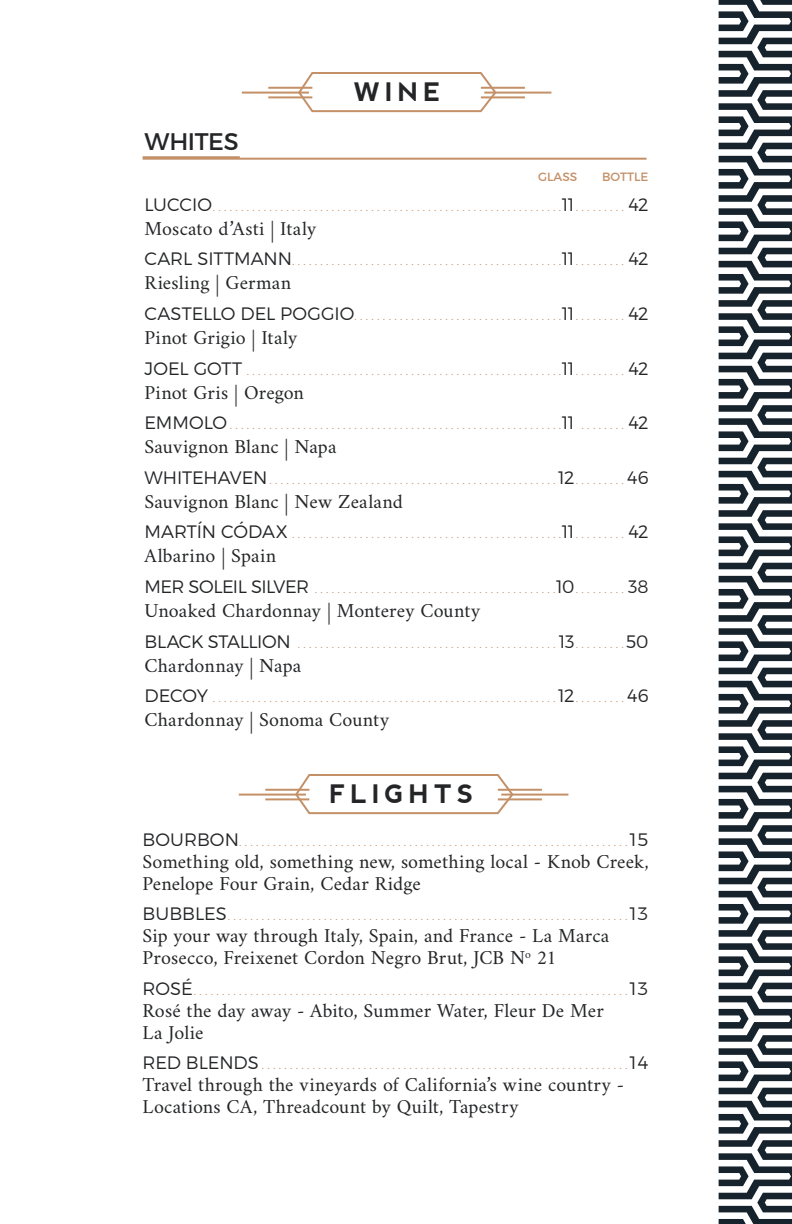
<style>
.page{position:relative;width:792px;height:1224px;background:#fff}
.page>*{position:absolute;margin:0;border:0;box-sizing:border-box;transform-origin:0 0}
.t1{font:700 25.4px "nevis";letter-spacing:.2em;color:#242527}
.t2{font:24px "Montserrat";letter-spacing:-.015em;color:#242527}
.t3{font:20px/22px "Amiri";letter-spacing:.005em;color:#242527}
.t4{font:300 12px "Montserrat";color:#c49068}
.t5{font:12px "Montserrat";color:#c49068}
.s1{font-size:18px;color:#242527}
</style>
<div class="page">
<hr style="left:143px;top:158px;width:504px;height:2px;background:#c49068">
<hr style="left:143px;top:156px;width:97px;height:2px;background:#c49068">
<svg style="left:297px;top:72px;width:201px;height:41px"></svg>
<hr style="left:242px;top:92px;width:67px;height:2px;background:#c49068">
<hr style="left:268px;top:87px;width:44px;height:2px;background:#c49068">
<hr style="left:268px;top:96px;width:44px;height:2px;background:#c49068">
<hr style="left:484px;top:92px;width:67px;height:2px;background:#c49068">
<hr style="left:481px;top:87px;width:44px;height:2px;background:#c49068">
<hr style="left:481px;top:96px;width:44px;height:2px;background:#c49068">
<svg style="left:719px;top:0;width:73px;height:1224px"></svg>
<svg style="left:294px;top:774px;width:221px;height:41px"></svg>
<hr style="left:239px;top:794px;width:67px;height:2px;background:#c49068">
<hr style="left:265px;top:789px;width:44px;height:2px;background:#c49068">
<hr style="left:265px;top:798px;width:44px;height:2px;background:#c49068">
<hr style="left:501px;top:794px;width:67px;height:2px;background:#c49068">
<hr style="left:498px;top:789px;width:44px;height:2px;background:#c49068">
<hr style="left:498px;top:798px;width:44px;height:2px;background:#c49068">
<h2 class="t2" style="left:145px;top:126px;width:96px">WHITES</h2>
<h1 class="t1" style="left:354px;top:78px;width:89px">WINE</h1>
<p class="t5" style="left:538px;top:170px;width:41px">GLASS</p>
<p class="t5" style="left:602px;top:170px;width:48px">BOTTLE</p>
<p class="t4" style="left:145px;top:199px;width:506px"><span class="s1">LUCCIO</span> . . . . . . . . . . . . . . . . . . . . . . . . . . . . . . . . . . . . . . . . . . . . . . . . . . . . . . . . . . . . . <span class="s1">11</span> . . . . . . . . . <span class="s1">42</span></p>
<h3 class="t3" style="left:145px;top:217px;width:173px">Moscato d’Asti | Italy</h3>
<p class="t4" style="left:145px;top:254px;width:506px"><span class="s1">CARL SITTMANN</span> . . . . . . . . . . . . . . . . . . . . . . . . . . . . . . . . . . . . . . . . . . . . . . . <span class="s1">11</span> . . . . . . . . . <span class="s1">42</span></p>
<h3 class="t3" style="left:145px;top:271px;width:148px">Riesling | German</h3>
<p class="t4" style="left:145px;top:308px;width:506px"><span class="s1">CASTELLO DEL POGGIO</span> . . . . . . . . . . . . . . . . . . . . . . . . . . . . . . . . . . . . <span class="s1">11</span> . . . . . . . . . <span class="s1">42</span></p>
<h3 class="t3" style="left:145px;top:326px;width:154px">Pinot Grigio | Italy</h3>
<p class="t4" style="left:145px;top:363px;width:506px"><span class="s1">JOEL GOTT</span> . . . . . . . . . . . . . . . . . . . . . . . . . . . . . . . . . . . . . . . . . . . . . . . . . . . . . . . <span class="s1">11</span> . . . . . . . . . <span class="s1">42</span></p>
<h3 class="t3" style="left:145px;top:381px;width:161px">Pinot Gris | Oregon</h3>
<p class="t4" style="left:145px;top:418px;width:506px"><span class="s1">EMMOLO</span> . . . . . . . . . . . . . . . . . . . . . . . . . . . . . . . . . . . . . . . . . . . . . . . . . . . . . . . . . . <span class="s1">11</span> . . . . . . . . <span class="s1">42</span></p>
<h3 class="t3" style="left:145px;top:435px;width:193px">Sauvignon Blanc | Napa</h3>
<p class="t4" style="left:145px;top:472px;width:506px"><span class="s1">WHITEHAVEN</span> . . . . . . . . . . . . . . . . . . . . . . . . . . . . . . . . . . . . . . . . . . . . . . . . . . <span class="s1">12</span> . . . . . . . . . <span class="s1">46</span></p>
<h3 class="t3" style="left:145px;top:490px;width:260px">Sauvignon Blanc | New Zealand</h3>
<p class="t4" style="left:145px;top:527px;width:506px"><span class="s1">MARTÍN CÓDAX</span> . . . . . . . . . . . . . . . . . . . . . . . . . . . . . . . . . . . . . . . . . . . . . . . <span class="s1">11</span> . . . . . . . . . <span class="s1">42</span></p>
<h3 class="t3" style="left:145px;top:544px;width:133px">Albarino | Spain</h3>
<p class="t4" style="left:145px;top:581px;width:506px"><span class="s1">MER SOLEIL SILVER</span> . . . . . . . . . . . . . . . . . . . . . . . . . . . . . . . . . . . . . . . . . . <span class="s1">10</span> . . . . . . . . . <span class="s1">38</span></p>
<h3 class="t3" style="left:145px;top:599px;width:337px">Unoaked Chardonnay | Monterey County</h3>
<p class="t4" style="left:145px;top:636px;width:505px"><span class="s1">BLACK STALLION</span> . . . . . . . . . . . . . . . . . . . . . . . . . . . . . . . . . . . . . . . . . . . . . . <span class="s1">13</span> . . . . . . . . <span class="s1">50</span></p>
<h3 class="t3" style="left:145px;top:654px;width:158px">Chardonnay | Napa</h3>
<p class="t4" style="left:145px;top:691px;width:506px"><span class="s1">DECOY</span> .............................................................<span class="s1">12</span> . . . . . . . . .<span class="s1">46</span></p>
<h3 class="t3" style="left:145px;top:708px;width:246px">Chardonnay | Sonoma County</h3>
<h1 class="t1" style="left:330px;top:780px;width:146px">FLIGHTS</h1>
<p class="t4" style="left:143px;top:834px;width:508px"><span class="s1">BOURBON</span> . . . . . . . . . . . . . . . . . . . . . . . . . . . . . . . . . . . . . . . . . . . . . . . . . . . . . . . . . . . . . . . . . . . . <span class="s1">15</span></p>
<h3 class="t3" style="left:143px;top:850px;width:507px">Something old, something new, something local - Knob Creek,<br>Penelope Four Grain, Cedar Ridge</h3>
<p class="t4" style="left:143px;top:909px;width:508px"><span class="s1">BUBBLES</span> . . . . . . . . . . . . . . . . . . . . . . . . . . . . . . . . . . . . . . . . . . . . . . . . . . . . . . . . . . . . . . . . . . . . . . <span class="s1">13</span></p>
<h3 class="t3" style="left:143px;top:924px;width:468px">Sip your way through Italy, Spain, and France - La Marca<br>Prosecco, Freixenet Cordon Negro Brut, JCB N<sup>o</sup> 21</h3>
<p class="t4" style="left:143px;top:983px;width:508px"><span class="s1">ROSÉ</span> . . . . . . . . . . . . . . . . . . . . . . . . . . . . . . . . . . . . . . . . . . . . . . . . . . . . . . . . . . . . . . . . . . . . . . . . . . . . <span class="s1">13</span></p>
<h3 class="t3" style="left:143px;top:999px;width:463px">Rosé the day away - Abito, Summer Water, Fleur De Mer<br>La Jolie</h3>
<p class="t4" style="left:143px;top:1058px;width:508px"><span class="s1">RED BLENDS</span> . . . . . . . . . . . . . . . . . . . . . . . . . . . . . . . . . . . . . . . . . . . . . . . . . . . . . . . . . . . . . . . . <span class="s1">14</span></p>
<h3 class="t3" style="left:143px;top:1074px;width:483px">Travel through the vineyards of California’s wine country -<br>Locations CA, Threadcount by Quilt, Tapestry</h3>
</div>
